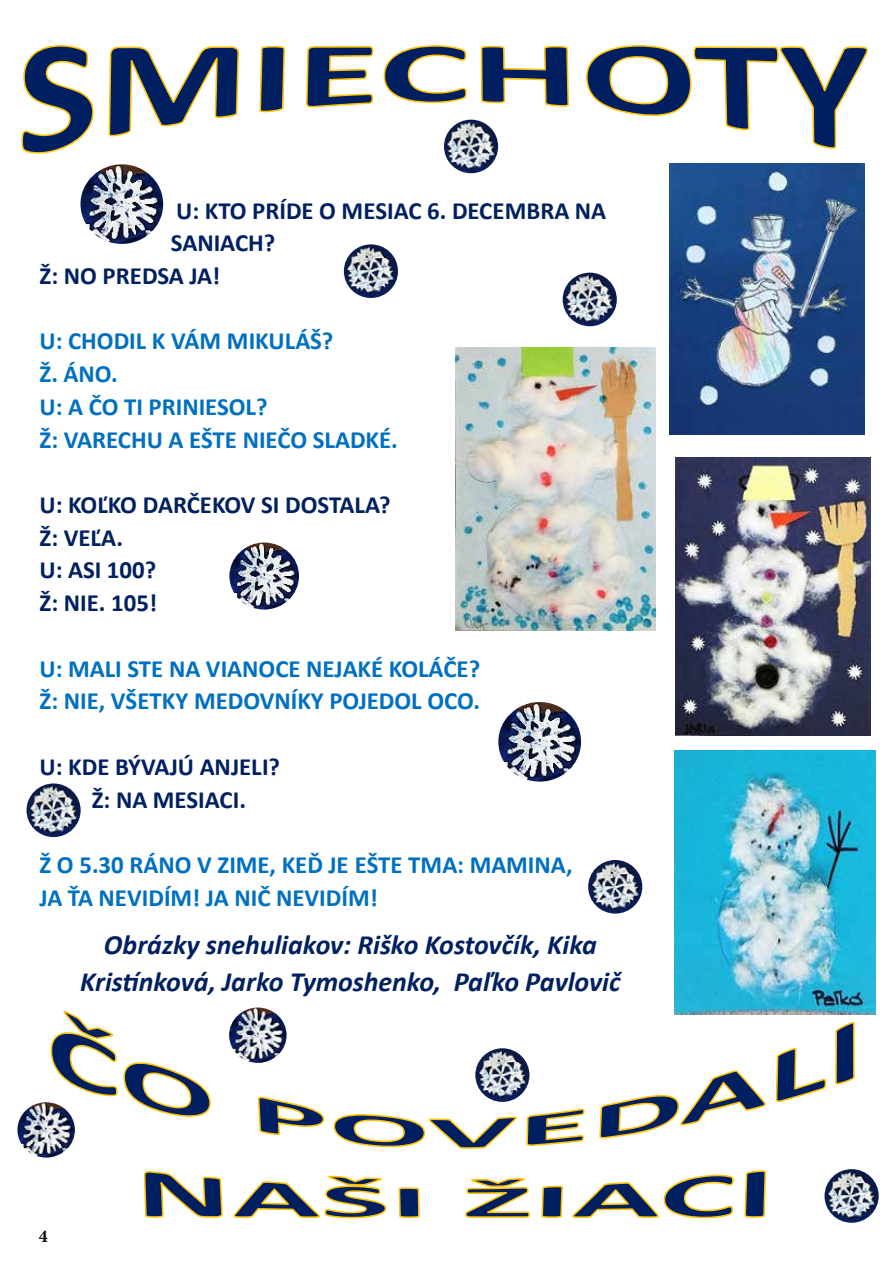
<style>
.page{position:relative;width:893px;height:1263px;background:#fff}
.page>*{position:absolute;margin:0;border:0;box-sizing:border-box;transform-origin:0 0}
.t1{font:italic 700 27.9px/36.9px "Calibri";letter-spacing:-.005em;color:#002060;text-align:center}
.t2{font:700 24.75px/32.7px "Calibri";color:#0070c0}
.t3{font:700 24.75px/32.7px "Calibri";color:#002060}
.t4{font:700 18px "Minion Pro";color:#000}
</style>
<div class="page">
<svg style="left:21px;top:45px;width:847px;height:288px"></svg>
<svg style="left:50px;top:1010px;width:806px;height:160px"></svg>
<svg style="left:143px;top:1060px;width:624px;height:159px"></svg>
<img style="left:675px;top:457px;width:196px;height:279px">
<img style="left:674px;top:750px;width:201px;height:264px">
<img style="left:456px;top:347px;width:200px;height:284px">
<img style="left:670px;top:163px;width:194px;height:271px">
<img style="left:498px;top:702px;width:83px;height:80px">
<img style="left:229px;top:542px;width:70px;height:67px">
<img style="left:80px;top:164px;width:83px;height:80px">
<img style="left:229px;top:1007px;width:58px;height:56px">
<img style="left:17px;top:1102px;width:58px;height:55px">
<img style="left:563px;top:273px;width:54px;height:53px;border-radius:27px">
<img style="left:444px;top:120px;width:54px;height:53px;border-radius:27px">
<img style="left:824px;top:1169px;width:55px;height:54px;border-radius:27px">
<img style="left:27px;top:783px;width:54px;height:54px;border-radius:27px">
<img style="left:588px;top:860px;width:54px;height:53px;border-radius:27px">
<img style="left:475px;top:1048px;width:54px;height:54px;border-radius:27px">
<img style="left:344px;top:244px;width:54px;height:54px;border-radius:27px">
<p class="t3" style="left:176px;top:194px;width:432px">U: KTO PRÍDE O MESIAC 6. DECEMBRA NA</p>
<p class="t3" style="left:171px;top:226px;width:106px">SANIACH?</p>
<p class="t3" style="left:40px;top:259px;width:182px">Ž: NO PREDSA JA!</p>
<p class="t2" style="left:40px;top:325px;width:360px">U: CHODIL K VÁM MIKULÁŠ?<br>Ž. ÁNO.<br>U: A ČO TI PRINIESOL?<br>Ž: VARECHU A EŠTE NIEČO SLADKÉ.</p>
<p class="t3" style="left:40px;top:488px;width:352px">U: KOĽKO DARČEKOV SI DOSTALA?<br>Ž: VEĽA.<br>U: ASI 100?<br>Ž: NIE. 105!</p>
<p class="t2" style="left:40px;top:652px;width:442px">U: MALI STE NA VIANOCE NEJAKÉ KOLÁČE?<br>Ž: NIE, VŠETKY MEDOVNÍKY POJEDOL OCO.</p>
<p class="t3" style="left:92px;top:750px;width:190px;text-indent:-52px">U: KDE BÝVAJÚ ANJELI?<br>Ž: NA MESIACI.</p>
<p class="t2" style="left:40px;top:848px;width:534px">Ž O 5.30 RÁNO V ZIME, KEĎ JE EŠTE TMA: MAMINA,<br>JA ŤA NEVIDÍM! JA NIČ NEVIDÍM!</p>
<p class="t1" style="left:80px;top:925px;width:542px">Obrázky snehuliakov: Riško Kostovčík, Kika<br>Kristínková, Jarko Tymoshenko, Paľko Pavlovič</p>
<p class="t4" style="left:39px;top:1223px;width:10px">4</p>
</div>
